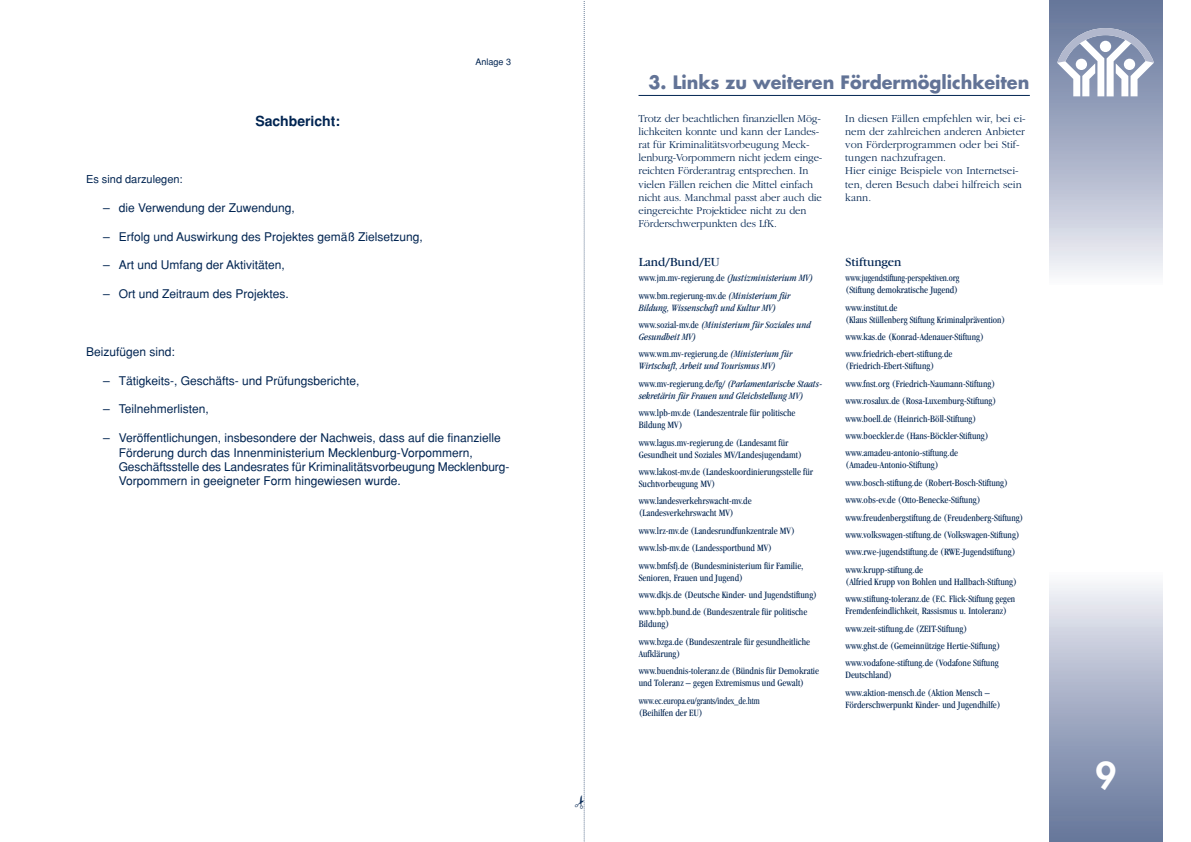
<style>
.page{position:relative;width:1191px;height:842px;background:#fff}
.page>*{position:absolute;margin:0;border:0;box-sizing:border-box;transform-origin:0 0}
.t1{font:800 36px "Futura";color:#fff}
.t2{font:700 18px "Futura";color:#627396}
.t3{font:700 14px "Helvetica";color:#002451}
.t4{font:13px "Garamond";color:#002451}
.t5{font:12px/14.4px "Helvetica";color:#002451}
.t6{font:300 11px/13.2px "Garamond";letter-spacing:-.01em;color:#002451}
.t7{font:11px "Helvetica";color:#002451}
.t8{font:condensed 10px/17.4px "Garamond";color:#002451}
.t9{font:italic condensed 10px/17.4px "Garamond";color:#002451}
.t10{font:condensed 10px/12px "Garamond";color:#002451;scale:.92 1}
.t11{font:9px "Helvetica";color:#002451}
.s1{font-style:italic}
.s2{font-style:normal}
</style>
<div class="page">
<div style="left:1049px;top:573px;width:113px;height:269px;background:linear-gradient(to bottom,#f3f3f8,#5f7097)"></div>
<div style="left:1049px;top:0;width:113px;height:285px;background:linear-gradient(to bottom,#5f7096,#f2f2f8)"></div>
<svg style="left:1057px;top:28px;width:96px;height:68px"></svg>
<hr style="left:638px;top:95px;width:391px;height:1px;background:#002451">
<svg style="left:583px;top:1px;width:2px;height:841px"></svg>
<h3 class="t3" style="left:255px;top:116px;width:86px">Sachbericht:</h3>
<p class="t7" style="left:86px;top:176px;width:98px">Es sind darzulegen:</p>
<p class="t5" style="left:103px;top:201px;width:193px">– die Verwendung der Zuwendung,</p>
<p class="t5" style="left:103px;top:230px;width:321px">– Erfolg und Auswirkung des Projektes gemäß Zielsetzung,</p>
<p class="t5" style="left:103px;top:259px;width:183px">– Art und Umfang der Aktivitäten,</p>
<p class="t5" style="left:103px;top:288px;width:187px">– Ort und Zeitraum des Projektes.</p>
<p class="t11" style="left:475px;top:58px;width:37px">Anlage 3</p>
<p class="t5" style="left:86px;top:345px;width:90px">Beizufügen sind:</p>
<p class="t5" style="left:103px;top:374px;width:258px">– Tätigkeits-, Geschäfts- und Prüfungsberichte,</p>
<p class="t5" style="left:103px;top:403px;width:107px">– Teilnehmerlisten,</p>
<p class="t5" style="left:119px;top:432px;width:392px;text-indent:-16px">– Veröffentlichungen, insbesondere der Nachweis, dass auf die finanzielle Förderung durch das Innenministerium Mecklenburg-Vorpommern, Geschäftsstelle des Landesrates für Kriminalitätsvorbeugung Mecklenburg-Vorpommern in geeigneter Form hingewiesen wurde.</p>
<h2 class="t2" style="left:648px;top:74px;width:382px">3. Links zu weiteren Fördermöglichkeiten</h2>
<p class="t6" style="left:638px;top:112px;width:185px">Trotz der beachtlichen finanziellen Mög - lichkeiten konnte und kann der Landes - rat für Kriminalitätsvorbeugung Meck&shy;lenburg-Vorpommern nicht jedem einge&shy;reichten Förderantrag entsprechen. In vielen Fällen reichen die Mittel einfach nicht aus. Manchmal passt aber auch die eingereichte Projektidee nicht zu den Förderschwerpunkten des LfK.</p>
<p class="t6" style="left:845px;top:112px;width:182px">In diesen Fällen empfehlen wir, bei ei&shy;nem der zahlreichen anderen Anbieter von Förderprogrammen oder bei Stif&shy;tungen nachzufragen.<br>Hier einige Beispiele von Internetsei&shy;ten, deren Besuch dabei hilfreich sein kann.</p>
<h3 class="t4" style="left:638px;top:257px;width:82px">Land/Bund/EU</h3>
<p class="t8" style="left:638px;top:270px;width:176px">www.jm.mv-regierung.de <span class="s1">(Justizministerium MV) </span>www.bm.regierung-mv.de <span class="s1">(Ministerium für</span></p>
<p class="t9" style="left:638px;top:299px;width:174px">Bildung, Wissenschaft und Kultur MV) <span class="s2">www.sozial-mv.de</span> (Ministerium für Soziales und</p>
<p class="t9" style="left:638px;top:329px;width:155px">Gesundheit MV)<br><span class="s2">www.wm.mv-regierung.de</span> (Ministerium für</p>
<p class="t9" style="left:638px;top:358px;width:185px">Wirtschaft, Arbeit und Tourismus MV) <span class="s2">www.mv-regierung.de/fg/</span> (Parlamentarische Staats-</p>
<p class="t9" style="left:638px;top:388px;width:166px">sekretärin für Frauen und Gleichstellung MV)</p>
<p class="t8" style="left:638px;top:408px;width:158px;line-height:12px">www.lpb-mv.de (Landeszentrale für politische<br>Bildung MV)</p>
<p class="t8" style="left:638px;top:437px;width:165px;line-height:12px">www.lagus.mv-regierung.de (Landesamt für<br>Gesundheit und Soziales MV/Landesjugendamt)</p>
<p class="t8" style="left:638px;top:467px;width:176px;line-height:12px">www.lakost-mv.de (Landeskoordinierungsstelle für<br>Suchtvorbeugung MV)</p>
<p class="t8" style="left:638px;top:496px;width:114px;line-height:12px">www.landesverkehrswacht-mv.de (Landesverkehrswacht MV)</p>
<p class="t8" style="left:638px;top:523px;width:166px">www.lrz-mv.de (Landesrundfunkzentrale MV) www.lsb-mv.de (Landessportbund MV) www.bmfsfj.de (Bundesministerium für Familie,</p>
<p class="t8" style="left:638px;top:569px;width:180px">Senioren, Frauen und Jugend)<br>www.dkjs.de (Deutsche Kinder- und Jugendstiftung) www.bpb.bund.de (Bundeszentrale für politische</p>
<p class="t8" style="left:638px;top:616px;width:173px">Bildung)<br>www.bzga.de (Bundeszentrale für gesundheitliche</p>
<p class="t8" style="left:638px;top:646px;width:182px">Aufklärung)<br>www.buendnis-toleranz.de (Bündnis für Demokratie</p>
<p class="t8" style="left:638px;top:675px;width:167px">und Toleranz – gegen Extremismus und Gewalt) www.ec.europa.eu/grants/index_de.htm</p>
<p class="t8" style="left:638px;top:705px;width:65px">(Beihilfen der EU)</p>
<h3 class="t4" style="left:845px;top:257px;width:58px">Stiftungen</h3>
<p class="t10" style="left:845px;top:273px;width:125px">www.jugendstiftung-perspektiven.org (Stiftung demokratische Jugend)</p>
<p class="t8" style="left:845px;top:302px;width:161px;line-height:12px">www.institut.de<br>(Klaus Stüllenberg Stiftung Kriminalprävention)</p>
<p class="t8" style="left:845px;top:329px;width:140px">www.kas.de (Konrad-Adenauer-Stiftung) www.friedrich-ebert-stiftung.de</p>
<p class="t8" style="left:845px;top:358px;width:152px">(Friedrich-Ebert-Stiftung)<br>www.fnst.org (Friedrich-Naumann-Stiftung) www.rosalux.de (Rosa-Luxemburg-Stiftung) www.boell.de (Heinrich-Böll-Stiftung) www.boeckler.de (Hans-Böckler-Stiftung) www.amadeu-antonio-stiftung.de</p>
<p class="t8" style="left:845px;top:457px;width:180px">(Amadeu-Antonio-Stiftung)<br>www.bosch-stiftung.de (Robert-Bosch-Stiftung) www.obs-ev.de (Otto-Benecke-Stiftung) www.freudenbergstiftung.de (Freudenberg-Stiftung) www.volkswagen-stiftung.de (Volkswagen-Stiftung) www.rwe-jugendstiftung.de (RWE-Jugendstiftung) www.krupp-stiftung.de</p>
<p class="t8" style="left:845px;top:574px;width:173px">(Alfried Krupp von Bohlen und Hallbach-Stiftung) www.stiftung-toleranz.de (F.C. Flick-Stiftung gegen</p>
<p class="t8" style="left:845px;top:603px;width:163px">Fremdenfeindlichkeit, Rassismus u. Intoleranz) www.zeit-stiftung.de (ZEIT-Stiftung) www.ghst.de (Gemeinnützige Hertie-Stiftung) www.vodafone-stiftung.de (Vodafone Stiftung</p>
<p class="t8" style="left:845px;top:667px;width:146px">Deutschland)<br>www.aktion-mensch.de (Aktion Mensch –</p>
<p class="t8" style="left:845px;top:697px;width:157px">Förderschwerpunkt Kinder- und Jugendhilfe)</p>
<h1 class="t1" style="left:1095px;top:758px;width:22px">9</h1>
</div>
